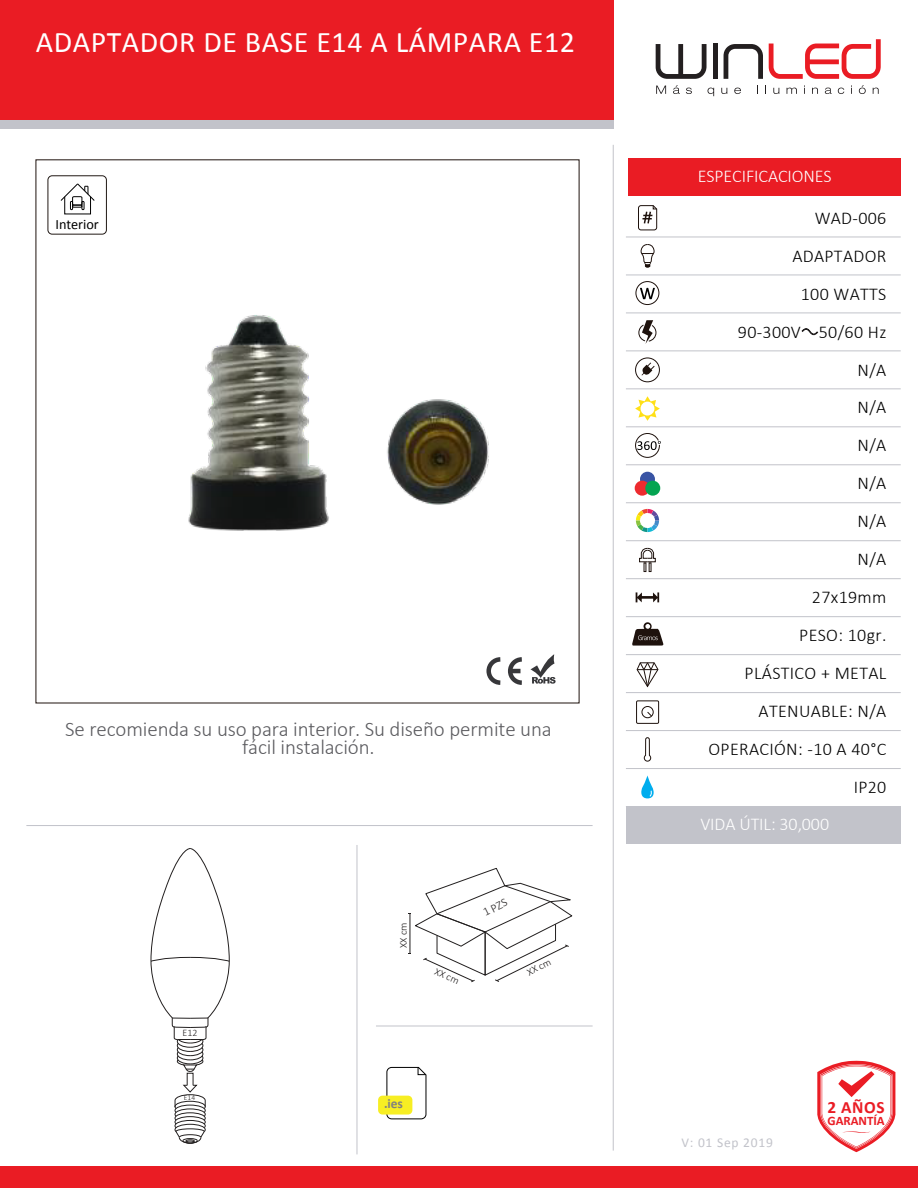
<style>
.page{position:relative;width:918px;height:1188px;background:#fff}
.page>*{position:absolute;margin:0;border:0;box-sizing:border-box;transform-origin:0 0}
.t1{font:30px "Calibri";letter-spacing:.02em;color:#fff}
.t2{font:300 21px/18px "Calibri";letter-spacing:-.005em;color:#5b5b5f;text-align:center}
.t3{font:300 18px/38px "Calibri";letter-spacing:.02em;color:#000;text-align:right}
.t4{font:300 18px "Calibri";letter-spacing:-.005em;color:#fff}
.t5{font:700 17.25px "Calibri";color:#ea1c24}
.t6{font:14.25px "Calibri";color:#000}
.t7{font:13.5px "Calibri";letter-spacing:.055em;color:#c2c3ca}
.t8{font:700 13.5px "Calibri";color:#808080}
.t9{font:700 12.9px "Calibri";letter-spacing:-.005em;color:#ea1c24}
.t10{font:300 12px "Calibri";color:#221f1f}
.t11{font:300 10.5px "Calibri";color:#221f1f}
.t12{font:300 9.9px "Calibri";color:#232020}
.t13{font:300 7.5px "Calibri";color:#232020}
</style>
<div class="page">
<div style="left:626px;top:807px;width:275px;height:37px;background:#c2c3ca"></div>
<div style="left:629px;top:158px;width:272px;height:38px;background:#ea1c24"></div>
<div style="left:0;top:120px;width:613px;height:9px;background:#c2c3ca"></div>
<div style="left:0;top:0;width:613px;height:120px;background:#ea1c24"></div>
<div style="left:0;top:1167px;width:918px;height:21px;background:#ea1c24"></div>
<hr style="left:357px;top:845px;width:1px;height:309px;background:#c2c3ca">
<hr style="left:626px;top:806px;width:275px;height:1px;background:#c2c3ca">
<hr style="left:626px;top:768px;width:275px;height:1px;background:#c2c3ca">
<hr style="left:626px;top:730px;width:275px;height:1px;background:#c2c3ca">
<hr style="left:626px;top:692px;width:275px;height:1px;background:#c2c3ca">
<hr style="left:626px;top:654px;width:275px;height:1px;background:#c2c3ca">
<hr style="left:626px;top:616px;width:275px;height:1px;background:#c2c3ca">
<hr style="left:626px;top:578px;width:275px;height:1px;background:#c2c3ca">
<hr style="left:626px;top:540px;width:275px;height:1px;background:#c2c3ca">
<hr style="left:626px;top:502px;width:275px;height:1px;background:#c2c3ca">
<hr style="left:626px;top:464px;width:275px;height:1px;background:#c2c3ca">
<hr style="left:626px;top:426px;width:275px;height:1px;background:#c2c3ca">
<hr style="left:626px;top:388px;width:275px;height:1px;background:#c2c3ca">
<hr style="left:626px;top:350px;width:275px;height:1px;background:#c2c3ca">
<hr style="left:626px;top:313px;width:275px;height:1px;background:#c2c3ca">
<hr style="left:626px;top:275px;width:275px;height:1px;background:#c2c3ca">
<hr style="left:626px;top:237px;width:275px;height:1px;background:#c2c3ca">
<hr style="left:613px;top:145px;width:1px;height:1006px;background:#c2c3ca">
<hr style="left:26px;top:825px;width:567px;height:1px;background:#c2c3ca">
<hr style="left:376px;top:1026px;width:217px;height:1px;background:#c2c3ca">
<svg style="left:386px;top:1066px;width:41px;height:54px"></svg>
<div style="left:378px;top:1096px;width:34px;height:19px;background:#f7ee23;border-radius:4px"></div>
<svg style="left:656px;top:44px;width:51px;height:35px"></svg>
<div style="left:713px;top:43px;width:5px;height:36px;background:#231f20"></div>
<svg style="left:724px;top:44px;width:39px;height:35px"></svg>
<svg style="left:769px;top:39px;width:112px;height:40px"></svg>
<svg style="left:656px;top:86px;width:10px;height:8px"></svg>
<svg style="left:673px;top:85px;width:7px;height:9px"></svg>
<svg style="left:686px;top:88px;width:6px;height:6px"></svg>
<svg style="left:708px;top:88px;width:6px;height:8px"></svg>
<svg style="left:721px;top:88px;width:6px;height:6px"></svg>
<svg style="left:734px;top:88px;width:7px;height:6px"></svg>
<svg style="left:773px;top:88px;width:6px;height:6px"></svg>
<svg style="left:787px;top:88px;width:10px;height:6px"></svg>
<svg style="left:812px;top:88px;width:6px;height:6px"></svg>
<svg style="left:825px;top:88px;width:7px;height:6px"></svg>
<svg style="left:838px;top:88px;width:6px;height:6px"></svg>
<svg style="left:859px;top:85px;width:7px;height:9px"></svg>
<svg style="left:873px;top:88px;width:6px;height:6px"></svg>
<svg style="left:409px;top:868px;width:164px;height:114px"></svg>
<svg style="left:486px;top:654px;width:70px;height:31px"></svg>
<div style="left:48px;top:175px;width:59px;height:60px;border:1px solid #211915;border-radius:4px"></div>
<svg style="left:60px;top:183px;width:35px;height:27px"></svg>
<svg style="left:638px;top:205px;width:19px;height:26px"></svg>
<svg style="left:641px;top:244px;width:13px;height:24px"></svg>
<div style="left:636px;top:281px;width:23px;height:24px;border:1px solid #1e120d;border-radius:50%"></div>
<svg style="left:640px;top:288px;width:15px;height:11px"></svg>
<svg style="left:639px;top:320px;width:17px;height:24px"></svg>
<div style="left:635px;top:358px;width:25px;height:24px;border:1px solid #1e120d;border-radius:50%"></div>
<svg style="left:642px;top:362px;width:13px;height:14px"></svg>
<svg style="left:635px;top:396px;width:25px;height:25px"></svg>
<svg style="left:635px;top:433px;width:26px;height:25px"></svg>
<div style="left:640px;top:472px;width:15px;height:15px;background:#3954a4;border-radius:50%"></div>
<div style="left:635px;top:481px;width:15px;height:15px;background:#ed2b2f;border-radius:50%"></div>
<div style="left:645px;top:481px;width:15px;height:15px;background:#04a451;border-radius:50%"></div>
<svg style="left:635px;top:508px;width:25px;height:25px"></svg>
<svg style="left:639px;top:548px;width:17px;height:24px"></svg>
<svg style="left:636px;top:592px;width:23px;height:10px"></svg>
<svg style="left:632px;top:622px;width:32px;height:24px"></svg>
<svg style="left:637px;top:662px;width:21px;height:25px"></svg>
<div style="left:636px;top:701px;width:23px;height:23px;border:1px solid #1e120d"></div>
<div style="left:642px;top:706px;width:11px;height:12px;border:1px solid #1e120d;border-radius:50%"></div>
<svg style="left:647px;top:712px;width:5px;height:5px"></svg>
<svg style="left:644px;top:737px;width:7px;height:25px"></svg>
<svg style="left:641px;top:775px;width:13px;height:23px"></svg>
<svg style="left:175px;top:1085px;width:30px;height:58px"></svg>
<svg style="left:151px;top:848px;width:79px;height:224px"></svg>
<svg style="left:817px;top:1061px;width:79px;height:91px"></svg>
<svg style="left:801px;top:328px;width:18px;height:8px"></svg>
<img style="left:188px;top:315px;width:301px;height:216px">
<h1 class="t1" style="left:36px;top:24px;width:541px">ADAPTADOR DE BASE E14 A LÁMPARA E12</h1>
<p class="t6" style="left:55px;top:215px;width:45px">Interior</p>
<p class="t2" style="left:65px;top:720px;width:488px">Se recomienda su uso para interior. Su diseño permite una fácil instalación.</p>
<p class="t12" style="left:183px;top:1027px;width:16px">E12</p>
<p class="t13" style="left:184px;top:1093px;width:13px">E14</p>
<p class="t11" style="left:397px;top:948px;width:27px;rotate:-90deg">XX cm</p>
<p class="t10" style="left:480px;top:906px;width:27px;rotate:-26deg">1 PZS</p>
<p class="t11" style="left:438px;top:965px;width:27px;rotate:25deg">XX cm</p>
<p class="t11" style="left:525px;top:967px;width:27px;rotate:-26deg">XX cm</p>
<p class="t8" style="left:384px;top:1095px;width:20px">.ies</p>
<p class="t4" style="left:698px;top:165px;width:135px">ESPECIFICACIONES</p>
<p class="t3" style="left:708px;top:198px;width:180px">WAD-006<br>ADAPTADOR<br>100 WATTS<br>90-300V 50/60 Hz<br>N/A<br>N/A<br>N/A<br>N/A<br>N/A<br>N/A<br>27x19mm<br>PESO: 10gr.<br>PLÁSTICO + METAL<br>ATENUABLE: N/A<br>OPERACIÓN: -10 A 40°C<br>IP20</p>
<p class="t4" style="left:700px;top:813px;width:130px">VIDA ÚTIL: 30,000</p>
<p class="t7" style="left:681px;top:1134px;width:93px">V: 01 Sep 2019</p>
<p class="t5" style="left:827px;top:1096px;width:59px">2 AÑOS</p>
<p class="t9" style="left:828px;top:1112px;width:59px">GARANTÍA</p>
</div>
